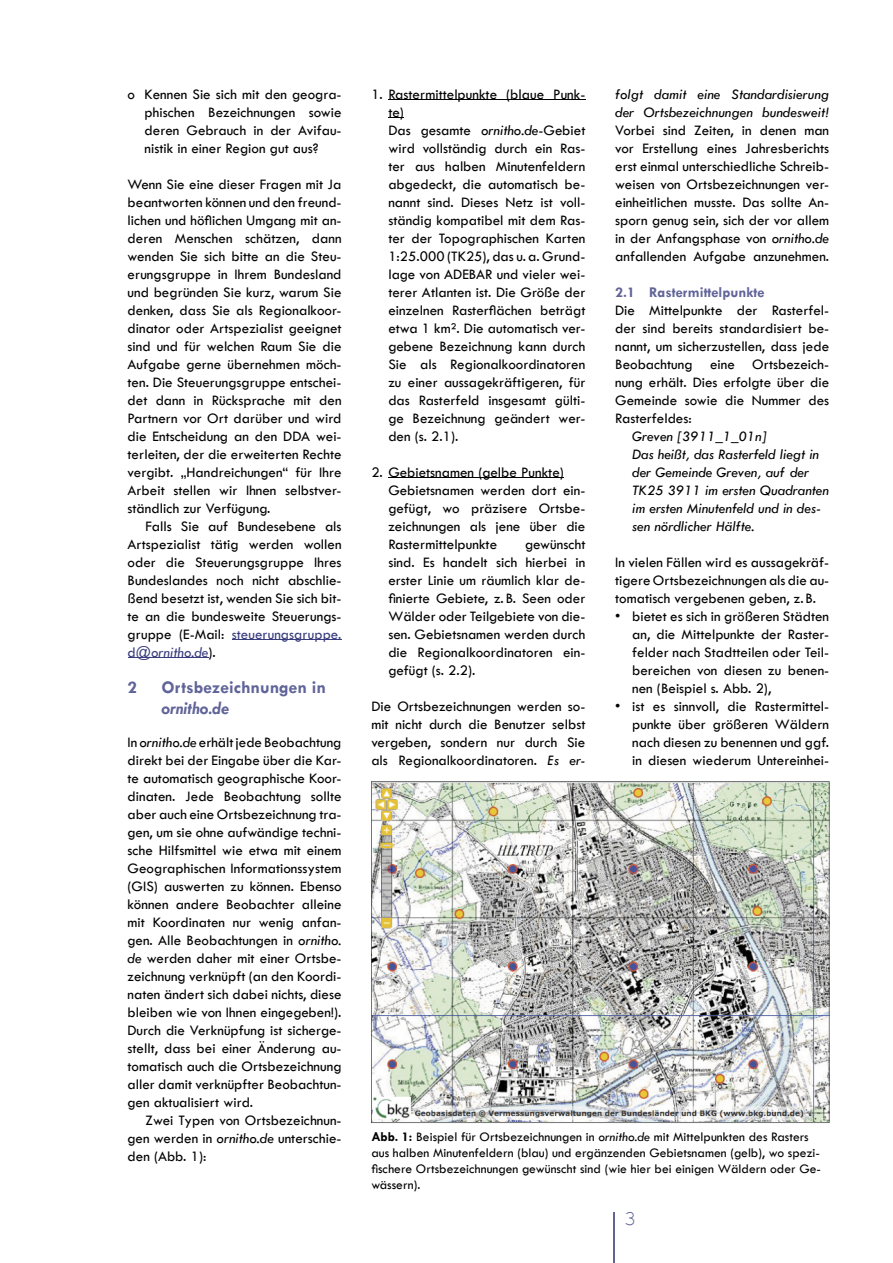
<style>
.page{position:relative;width:893px;height:1263px;background:#fff}
.page>*{position:absolute;margin:0;border:0;box-sizing:border-box;transform-origin:0 0}
.t1{font:21px "Courier New";color:#616498}
.t2{font:700 18px "Tw Cen";color:#616498}
.t3{font:italic 700 18px "Tw Cen";color:#616498}
.t4{font:500 15px/18px "Tw Cen";color:#000;text-align:justify}
.t5{font:italic 500 15px/18px "Tw Cen";color:#000}
.t6{font:700 15px "Tw Cen";color:#616498}
.t7{font:500 13.5px/16.2px "Tw Cen";color:#000}
.s1{color:#393d7e}
.s2{font-style:italic;color:#393d7e}
.s3{font-style:italic}
.s4{font-weight:700}
</style>
<div class="page">
<hr style="left:614px;top:1212px;width:1px;height:51px;background:#616498">
<hr style="left:232px;top:639px;width:110px;height:1px;background:#393d7e">
<hr style="left:128px;top:657px;width:81px;height:1px;background:#393d7e">
<hr style="left:388px;top:99px;width:197px;height:1px;background:#000">
<svg style="left:388px;top:117px;width:16px;height:1px"></svg>
<hr style="left:388px;top:477px;width:176px;height:1px;background:#000">
<img style="left:371px;top:781px;width:459px;height:342px">
<p class="t4" style="left:145px;top:85px;width:199px;text-indent:-17px">o Kennen Sie sich mit den geogra&shy;phischen Bezeichnungen sowie deren Gebrauch in der Avifau&shy;nistik in einer Region gut aus?</p>
<p class="t4" style="left:128px;top:175px;width:216px">Wenn Sie eine dieser Fragen mit Ja beantworten können und den freund&shy;lichen und höflichen Umgang mit an&shy;deren Menschen schätzen, dann wenden Sie sich bitte an die Steu&shy;erungsgruppe in Ihrem Bundesland und begründen Sie kurz, warum Sie denken, dass Sie als Regionalkoor&shy;dinator oder Artspezialist geeignet sind und für welchen Raum Sie die Aufgabe gerne übernehmen möch&shy;ten. Die Steuerungsgruppe entschei&shy;det dann in Rücksprache mit den Partnern vor Ort darüber und wird die Entscheidung an den DDA wei&shy;terleiten, der die erweiterten Rechte vergibt. „Handreichungen“ für Ihre Arbeit stellen wir Ihnen selbstver&shy;ständlich zur Verfügung.</p>
<p class="t4" style="left:128px;top:517px;width:216px;text-indent:18px">Falls Sie auf Bundesebene als Artspezialist tätig werden wollen oder die Steuerungsgruppe Ihres Bundeslandes noch nicht abschlie&shy;ßend besetzt ist, wenden Sie sich bit&shy;te an die bundesweite Steuerungs&shy;gruppe (E-Mail: <span class="s1">steuerungsgruppe. d@</span><span class="s2">ornitho.de</span>).</p>
<p class="t2" style="left:128px;top:676px;width:11px">2</p>
<p class="t2" style="left:162px;top:676px;width:166px">Ortsbezeichnungen in</p>
<p class="t3" style="left:162px;top:698px;width:69px">ornitho.de</p>
<p class="t4" style="left:128px;top:733px;width:216px">In <span class="s3">ornitho.de</span> erhält jede Beobachtung direkt bei der Eingabe über die Kar&shy;te automatisch geographische Koor&shy;dinaten. Jede Beobachtung sollte aber auch eine Ortsbezeichnung tra&shy;gen, um sie ohne aufwändige techni&shy;sche Hilfsmittel wie etwa mit einem Geographischen Informationssystem (GIS) auswerten zu können. Ebenso können andere Beobachter alleine mit Koordinaten nur wenig anfan&shy;gen. Alle Beobachtungen in <span class="s3">ornitho. de</span> werden daher mit einer Ortsbe&shy;zeichnung verknüpft (an den Koordi&shy;naten ändert sich dabei nichts, diese bleiben wie von Ihnen eingegeben!).<br>Durch die Verknüpfung ist sicherge&shy;stellt, dass bei einer Änderung au&shy;tomatisch auch die Ortsbezeichnung aller damit verknüpfter Beobachtun&shy;gen aktualisiert wird.</p>
<p class="t4" style="left:128px;top:1111px;width:216px;text-indent:18px">Zwei Typen von Ortsbezeichnun&shy;gen werden in <span class="s3">ornitho.de</span> unterschie&shy;den (Abb. 1):</p>
<p class="t4" style="left:388px;top:85px;width:199px;text-align:left;text-indent:-17px">1. Rastermittelpunkte (blaue Punk&shy;te)<br>Das gesamte <span class="s3">ornitho.de</span>-Gebiet wird vollständig durch ein Ras&shy;ter aus halben Minutenfeldern abgedeckt, die automatisch be&shy;nannt sind. Dieses Netz ist voll&shy;ständig kompatibel mit dem Ras&shy;ter der Topographischen Karten<br>1:25.000 (TK25), das u. a. Grund&shy;lage von ADEBAR und vieler wei&shy;terer Atlanten ist. Die Größe der einzelnen Rasterflächen beträgt etwa 1 km². Die automatisch ver&shy;gebene Bezeichnung kann durch<br>Sie als Regionalkoordinatoren zu einer aussagekräftigeren, für das Rasterfeld insgesamt gülti&shy;ge Bezeichnung geändert wer&shy;den (s. 2.1).</p>
<p class="t4" style="left:388px;top:463px;width:199px;text-align:left;text-indent:-17px">2. Gebietsnamen (gelbe Punkte)<br>Gebietsnamen werden dort ein&shy;gefügt, wo präzisere Ortsbe&shy;zeichnungen als jene über die<br>Rastermittelpunkte</p>
<p class="t4" style="left:388px;top:535px;width:199px;text-indent:137px">gewünscht sind. Es handelt sich hierbei in erster Linie um räumlich klar de&shy;finierte Gebiete, z. B. Seen oder Wälder oder Teilgebiete von die&shy;sen. Gebietsnamen werden durch die Regionalkoordinatoren ein&shy;gefügt (s. 2.2).</p>
<p class="t4" style="left:371px;top:697px;width:216px">Die Ortsbezeichnungen werden so&shy;mit nicht durch die Benutzer selbst vergeben, sondern nur durch Sie als Regionalkoordinatoren. <span class="s3">Es er-</span></p>
<p class="t5" style="left:615px;top:85px;width:216px">folgt damit eine Standardisierung der Ortsbezeichnungen bundesweit!</p>
<p class="t4" style="left:615px;top:121px;width:216px">Vorbei sind Zeiten, in denen man vor Erstellung eines Jahresberichts erst einmal unterschiedliche Schreib&shy;weisen von Ortsbezeichnungen ver&shy;einheitlichen musste. Das sollte An&shy;sporn genug sein, sich der vor allem in der Anfangsphase von <span class="s3">ornitho.de </span>anfallenden Aufgabe anzunehmen.</p>
<p class="t6" style="left:615px;top:283px;width:151px">2.1 Rastermittelpunkte</p>
<p class="t4" style="left:615px;top:301px;width:216px">Die Mittelpunkte der Rasterfel&shy;der sind bereits standardisiert be&shy;nannt, um sicherzustellen, dass jede Beobachtung eine Ortsbezeich&shy;nung erhält. Dies erfolgte über die Gemeinde sowie die Nummer des Rasterfeldes:</p>
<p class="t5" style="left:632px;top:427px;width:198px">Greven [3911_1_01n]<br>Das heißt, das Rasterfeld liegt in der Gemeinde Greven, auf der<br>TK25 3911 im ersten Quadranten im ersten Minutenfeld und in des&shy;sen nördlicher Hälfte.</p>
<p class="t4" style="left:615px;top:553px;width:216px">In vielen Fällen wird es aussagekräf&shy;tigere Ortsbezeichnungen als die au&shy;tomatisch vergebenen geben, z. B.</p>
<p class="t4" style="left:632px;top:607px;width:199px;text-indent:-17px">• bietet es sich in größeren Städten an, die Mittelpunkte der Raster&shy;felder nach Stadtteilen oder Teil&shy;bereichen von diesen zu benen&shy;nen (Beispiel s. Abb. 2),</p>
<p class="t4" style="left:632px;top:697px;width:198px;text-indent:-17px">• ist es sinnvoll, die Rastermittel&shy;punkte über größeren Wäldern nach diesen zu benennen und ggf. in diesen wiederum Untereinhei-</p>
<p class="t7" style="left:371px;top:1128px;width:451px"><span class="s4">Abb. 1:</span> Beispiel für Ortsbezeichnungen in <span class="s3">ornitho.de</span> mit Mittelpunkten des Rasters aus halben Minutenfeldern (blau) und ergänzenden Gebietsnamen (gelb), wo spezi&shy;fischere Ortsbezeichnungen gewünscht sind (wie hier bei einigen Wäldern oder Ge&shy;wässern).</p>
<h1 class="t1" style="left:624px;top:1205px;width:14px">3</h1>
</div>
